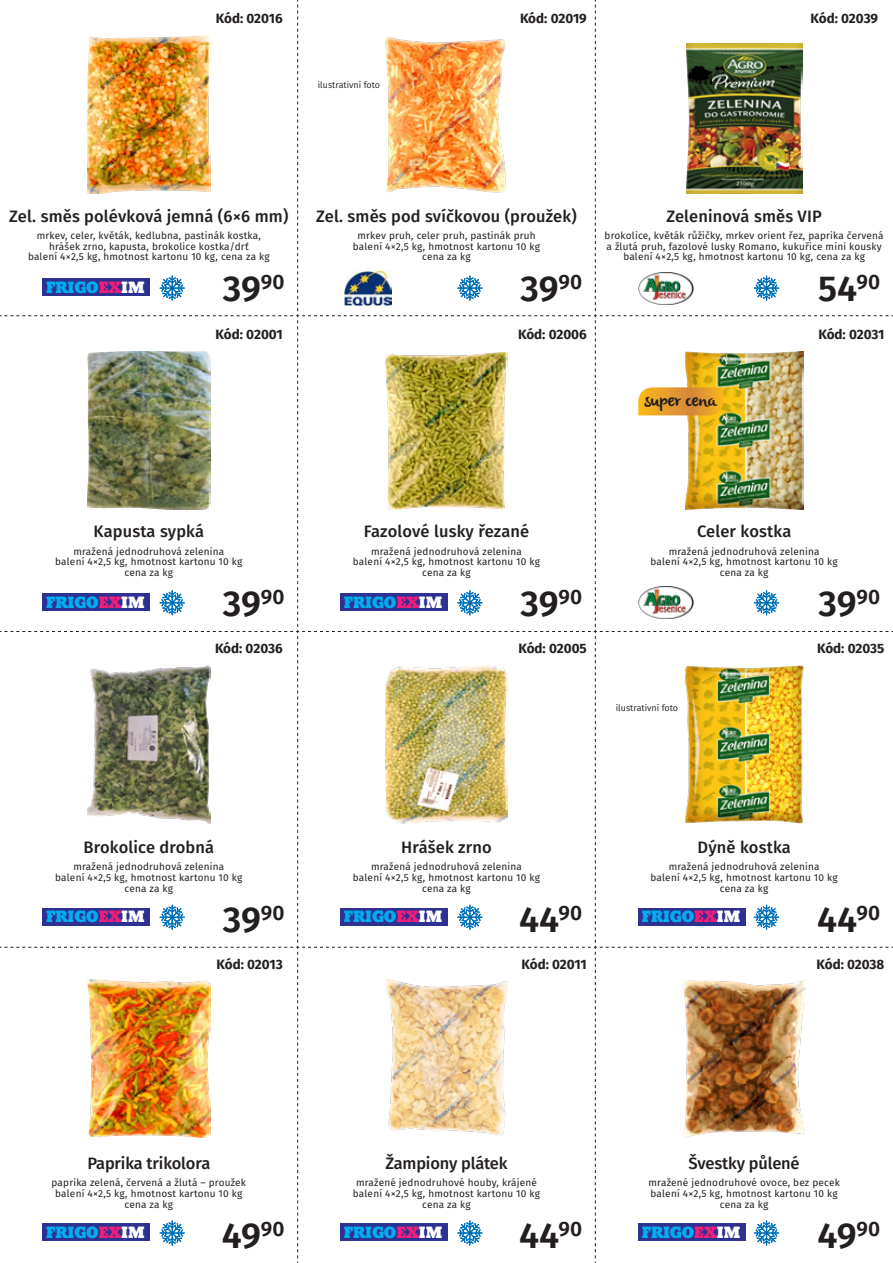
<style>
.page{position:relative;width:893px;height:1263px;background:#fff}
.page>*{position:absolute;margin:0;border:0;box-sizing:border-box;transform-origin:0 0}
.Cena_Drůbež_FD{font:600 36px "Fira Sans";letter-spacing:-.01em;color:#231f20}
.Cena{font:18px "olivier";color:#231f20}
.t1{font:800 17.1px "Beton TOT";color:#00aeef}
.Popis_Zelenina_FD{font:500 16.5px "Fira Sans";letter-spacing:.01em;color:#231f20}
.Popis_Zelenina_FD-2{font:500 16.5px "Fira Sans";letter-spacing:-.01em;color:#231f20}
.Kód_Zelenina_FD{font:700 13.5px "Fira Sans";letter-spacing:-.01em;color:#231f20}
.Text_Zelenina_FD{font:10.05px/10.8px "Fira Sans";letter-spacing:.02em;color:#231f20;text-align:center}
.Cena-2{font:9px "Fira Sans";color:#231f20}
.s1{color:#ee1e7b}
.s2{color:#fff}
</style>
<div class="page">
<img style="left:0;top:0;width:893px;height:1263px">
<p class="Kód_Zelenina_FD" style="left:216px;top:7px;width:68px">Kód: 02016</p>
<p class="Kód_Zelenina_FD" style="left:810px;top:7px;width:69px">Kód: 02039</p>
<p class="Kód_Zelenina_FD" style="left:520px;top:7px;width:68px">Kód: 02019</p>
<p class="Cena-2" style="left:318px;top:78px;width:64px">ilustrativní foto</p>
<p class="Popis_Zelenina_FD" style="left:9px;top:203px;width:281px">Zel. směs polévková jemná (6×6 mm)</p>
<p class="Text_Zelenina_FD" style="left:37px;top:230px;width:226px">mrkev, celer, květák, kedlubna, pastinák kostka, hrášek zrno, kapusta, brokolice kostka/drť</p>
<p class="Text_Zelenina_FD" style="left:28px;top:251px;width:243px">balení 4×2,5 kg, hmotnost kartonu 10 kg, cena za kg</p>
<p class="Popis_Zelenina_FD" style="left:316px;top:203px;width:262px">Zel. směs pod svíčkovou (proužek)</p>
<p class="Text_Zelenina_FD" style="left:357px;top:230px;width:180px">mrkev pruh, celer pruh, pastinák pruh</p>
<p class="Text_Zelenina_FD" style="left:353px;top:240px;width:189px">balení 4×2,5 kg, hmotnost kartonu 10 kg</p>
<p class="Text_Zelenina_FD" style="left:422px;top:251px;width:50px">cena za kg</p>
<p class="Popis_Zelenina_FD" style="left:666px;top:203px;width:157px">Zeleninová směs VIP</p>
<p class="Text_Zelenina_FD" style="left:605px;top:230px;width:281px;text-align:left">brokolice, květák růžičky, mrkev orient řez, paprika červená a žlutá pruh, fazolové lusky Romano, kukuřice mini kousky</p>
<p class="Text_Zelenina_FD" style="left:623px;top:251px;width:243px">balení 4×2,5 kg, hmotnost kartonu 10 kg, cena za kg</p>
<p class="t1" style="left:46px;top:278px;width:100px">FRIGO<span class="s1">EX</span><span class="s2">IM</span></p>
<p class="Cena_Drůbež_FD" style="left:223px;top:258px;width:63px">39<sup>90</sup></p>
<p class="Cena_Drůbež_FD" style="left:520px;top:258px;width:63px">39<sup>90</sup></p>
<p class="Cena_Drůbež_FD" style="left:818px;top:258px;width:63px">54<sup>90</sup></p>
<p class="Kód_Zelenina_FD" style="left:216px;top:323px;width:69px">Kód: 02001</p>
<p class="Kód_Zelenina_FD" style="left:518px;top:323px;width:70px">Kód: 02006</p>
<p class="Kód_Zelenina_FD" style="left:818px;top:323px;width:68px">Kód: 02031</p>
<p class="Cena" style="left:645px;top:390px;width:73px">super cena</p>
<p class="Popis_Zelenina_FD" style="left:94px;top:518px;width:112px">Kapusta sypká</p>
<p class="Text_Zelenina_FD" style="left:73px;top:545px;width:152px">mražená jednodruhová zelenina</p>
<p class="Text_Zelenina_FD" style="left:55px;top:556px;width:189px">balení 4×2,5 kg, hmotnost kartonu 10 kg</p>
<p class="Text_Zelenina_FD" style="left:125px;top:567px;width:50px">cena za kg</p>
<p class="Popis_Zelenina_FD" style="left:364px;top:518px;width:167px">Fazolové lusky řezané</p>
<p class="Text_Zelenina_FD" style="left:371px;top:545px;width:152px">mražená jednodruhová zelenina</p>
<p class="Text_Zelenina_FD" style="left:353px;top:556px;width:189px">balení 4×2,5 kg, hmotnost kartonu 10 kg</p>
<p class="Text_Zelenina_FD" style="left:422px;top:567px;width:50px">cena za kg</p>
<p class="Popis_Zelenina_FD" style="left:697px;top:518px;width:96px">Celer kostka</p>
<p class="Text_Zelenina_FD" style="left:669px;top:545px;width:152px">mražená jednodruhová zelenina</p>
<p class="Text_Zelenina_FD" style="left:651px;top:556px;width:189px">balení 4×2,5 kg, hmotnost kartonu 10 kg</p>
<p class="Text_Zelenina_FD" style="left:720px;top:567px;width:50px">cena za kg</p>
<p class="Cena_Drůbež_FD" style="left:223px;top:574px;width:63px">39<sup>90</sup></p>
<p class="Cena_Drůbež_FD" style="left:520px;top:574px;width:63px">39<sup>90</sup></p>
<p class="Cena_Drůbež_FD" style="left:818px;top:574px;width:63px">39<sup>90</sup></p>
<p class="t1" style="left:46px;top:592px;width:100px">FRIGO<span class="s1">EX</span><span class="s2">IM</span></p>
<p class="t1" style="left:344px;top:592px;width:100px">FRIGO<span class="s1">EX</span><span class="s2">IM</span></p>
<p class="Kód_Zelenina_FD" style="left:215px;top:637px;width:69px">Kód: 02036</p>
<p class="Popis_Zelenina_FD" style="left:83px;top:834px;width:132px">Brokolice drobná</p>
<p class="Text_Zelenina_FD" style="left:73px;top:861px;width:152px">mražená jednodruhová zelenina</p>
<p class="Text_Zelenina_FD" style="left:55px;top:872px;width:189px">balení 4×2,5 kg, hmotnost kartonu 10 kg</p>
<p class="Text_Zelenina_FD" style="left:125px;top:883px;width:50px">cena za kg</p>
<p class="Kód_Zelenina_FD" style="left:518px;top:637px;width:70px">Kód: 02005</p>
<p class="Cena-2" style="left:616px;top:701px;width:64px">ilustrativní foto</p>
<p class="Kód_Zelenina_FD" style="left:817px;top:637px;width:69px">Kód: 02035</p>
<p class="Popis_Zelenina_FD" style="left:401px;top:834px;width:92px">Hrášek zrno</p>
<p class="Text_Zelenina_FD" style="left:371px;top:861px;width:152px">mražená jednodruhová zelenina</p>
<p class="Text_Zelenina_FD" style="left:353px;top:872px;width:189px">balení 4×2,5 kg, hmotnost kartonu 10 kg</p>
<p class="Text_Zelenina_FD" style="left:422px;top:883px;width:50px">cena za kg</p>
<p class="Popis_Zelenina_FD" style="left:697px;top:834px;width:95px">Dýně kostka</p>
<p class="Text_Zelenina_FD" style="left:669px;top:861px;width:152px">mražená jednodruhová zelenina</p>
<p class="Text_Zelenina_FD" style="left:651px;top:872px;width:189px">balení 4×2,5 kg, hmotnost kartonu 10 kg</p>
<p class="Text_Zelenina_FD" style="left:720px;top:883px;width:50px">cena za kg</p>
<p class="Cena_Drůbež_FD" style="left:223px;top:890px;width:63px">39<sup>90</sup></p>
<p class="Cena_Drůbež_FD" style="left:519px;top:890px;width:64px">44<sup>90</sup></p>
<p class="Cena_Drůbež_FD" style="left:817px;top:890px;width:64px">44<sup>90</sup></p>
<p class="t1" style="left:46px;top:907px;width:100px">FRIGO<span class="s1">EX</span><span class="s2">IM</span></p>
<p class="t1" style="left:344px;top:907px;width:100px">FRIGO<span class="s1">EX</span><span class="s2">IM</span></p>
<p class="t1" style="left:642px;top:907px;width:100px">FRIGO<span class="s1">EX</span><span class="s2">IM</span></p>
<p class="Kód_Zelenina_FD" style="left:216px;top:952px;width:68px">Kód: 02013</p>
<p class="Kód_Zelenina_FD" style="left:522px;top:952px;width:67px">Kód: 02011</p>
<p class="Kód_Zelenina_FD" style="left:816px;top:952px;width:69px">Kód: 02038</p>
<p class="Popis_Zelenina_FD-2" style="left:87px;top:1150px;width:124px">Paprika trikolora</p>
<p class="Text_Zelenina_FD" style="left:52px;top:1177px;width:196px">paprika zelená, červená a žlutá – proužek</p>
<p class="Text_Zelenina_FD" style="left:55px;top:1188px;width:189px">balení 4×2,5 kg, hmotnost kartonu 10 kg</p>
<p class="Text_Zelenina_FD" style="left:125px;top:1198px;width:50px">cena za kg</p>
<p class="Popis_Zelenina_FD-2" style="left:385px;top:1150px;width:124px">Žampiony plátek</p>
<p class="Text_Zelenina_FD" style="left:356px;top:1177px;width:182px">mražené jednodruhové houby, krájené</p>
<p class="Text_Zelenina_FD" style="left:353px;top:1188px;width:189px">balení 4×2,5 kg, hmotnost kartonu 10 kg</p>
<p class="Text_Zelenina_FD" style="left:422px;top:1198px;width:50px">cena za kg</p>
<p class="Popis_Zelenina_FD-2" style="left:689px;top:1150px;width:113px">Švestky půlené</p>
<p class="Text_Zelenina_FD" style="left:648px;top:1177px;width:193px">mražené jednodruhové ovoce, bez pecek</p>
<p class="Text_Zelenina_FD" style="left:651px;top:1188px;width:189px">balení 4×2,5 kg, hmotnost kartonu 10 kg</p>
<p class="Text_Zelenina_FD" style="left:720px;top:1198px;width:50px">cena za kg</p>
<p class="Cena_Drůbež_FD" style="left:222px;top:1206px;width:64px">49<sup>90</sup></p>
<p class="Cena_Drůbež_FD" style="left:519px;top:1206px;width:64px">44<sup>90</sup></p>
<p class="Cena_Drůbež_FD" style="left:817px;top:1206px;width:64px">49<sup>90</sup></p>
<p class="t1" style="left:46px;top:1222px;width:100px">FRIGO<span class="s1">EX</span><span class="s2">IM</span></p>
<p class="t1" style="left:344px;top:1222px;width:100px">FRIGO<span class="s1">EX</span><span class="s2">IM</span></p>
<p class="t1" style="left:642px;top:1222px;width:100px">FRIGO<span class="s1">EX</span><span class="s2">IM</span></p>
</div>
